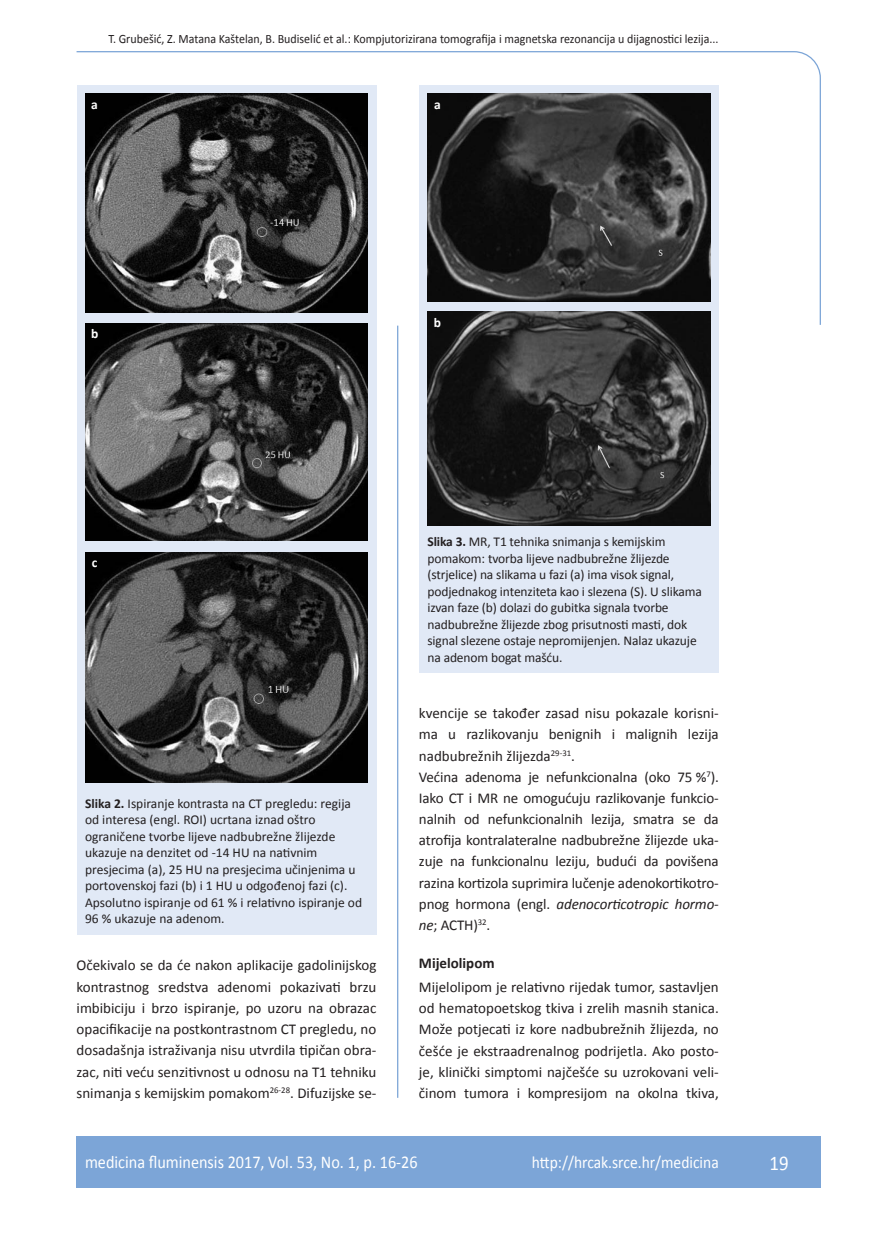
<style>
.page{position:relative;width:872px;height:1234px;background:#fff}
.page>*{position:absolute;margin:0;border:0;box-sizing:border-box;transform-origin:0 0}
.t1{font:21px "Calibri";color:#fff;scale:.9 1}
.t2{font:18px "Calibri";color:#fff;scale:.9 1}
.t3{font:17.25px "Calibri";color:#fff;scale:.9 1}
.t4{font:15px/21.1px "Calibri";letter-spacing:-.01em;color:#231f20;text-align:justify}
.t5{font:700 15px "Calibri";color:#231f20}
.t6{font:13.5px/16.5px "Calibri";letter-spacing:-.01em;color:#231f20}
.t7{font:700 13.5px "Calibri";color:#fff}
.t8{font:12.75px "Calibri";color:#231f20;scale:.94 1}
.s1{font-weight:700}
.s2{font-style:italic}
</style>
<div class="page">
<svg style="left:76px;top:51px;width:745px;height:275px"></svg>
<hr style="left:397px;top:325px;width:1px;height:772px;background:#7ca5d7">
<div style="left:77px;top:1135px;width:744px;height:51px;background:#7ca5d7"></div>
<div style="left:77px;top:85px;width:299px;height:849px;background:#e1e9f6"></div>
<img style="left:85px;top:94px;width:283px;height:219px">
<img style="left:85px;top:323px;width:283px;height:217px">
<img style="left:85px;top:552px;width:283px;height:230px">
<div style="left:419px;top:85px;width:300px;height:588px;background:#e1e9f6"></div>
<img style="left:427px;top:94px;width:283px;height:207px">
<img style="left:427px;top:311px;width:283px;height:214px">
<p class="t8" style="left:108px;top:30px;width:650px">T. Grubešić, Z. Matana Kaštelan, B. Budiselić et al.: Kompjutorizirana tomografija i magnetska rezonancija u dijagnostici lezija...</p>
<p class="t7" style="left:91px;top:96px;width:8px">a</p>
<p class="t7" style="left:434px;top:96px;width:8px">a</p>
<p class="t7" style="left:91px;top:325px;width:9px">b</p>
<p class="t7" style="left:92px;top:554px;width:7px">c</p>
<p class="t7" style="left:434px;top:313px;width:9px">b</p>
<p class="t6" style="left:427px;top:532px;width:276px"><span class="s1">Slika 3.</span> MR, T1 tehnika snimanja s kemijskim pomakom: tvorba lijeve nadbubrežne žlijezde (strjelice) na slikama u fazi (a) ima visok signal, podjednakog intenziteta kao i slezena (S). U slikama izvan faze (b) dolazi do gubitka signala tvorbe nadbubrežne žlijezde zbog prisutnosti masti, dok signal slezene ostaje nepromijenjen. Nalaz ukazuje na adenom bogat mašću.</p>
<p class="t6" style="left:85px;top:794px;width:278px"><span class="s1">Slika 2.</span> Ispiranje kontrasta na CT pregledu: regija od interesa (engl. ROI) ucrtana iznad oštro ograničene tvorbe lijeve nadbubrežne žlijezde ukazuje na denzitet od -14 HU na nativnim presjecima (a), 25 HU na presjecima učinjenima u portovenskoj fazi (b) i 1 HU u odgođenoj fazi (c).<br>Apsolutno ispiranje od 61 % i relativno ispiranje od 96 % ukazuje na adenom.</p>
<p class="t4" style="left:77px;top:953px;width:301px">Očekivalo se da će nakon aplikacije gadolinijskog kontrastnog sredstva adenomi pokazivati brzu imbibiciju i brzo ispiranje, po uzoru na obrazac opacifikacije na postkontrastnom CT pregledu, no dosadašnja istraživanja nisu utvrdila tipičan obra&shy;zac, niti veću senzitivnost u odnosu na T1 tehniku snimanja s kemijskim pomakom<sup>26-28</sup>. Difuzijske se-</p>
<p class="t4" style="left:419px;top:702px;width:301px;text-align:left">kvencije se također zasad nisu pokazale korisni&shy;ma u razlikovanju benignih i malignih lezija nadbubrežnih žlijezda<sup>29-31</sup>.<br>Većina adenoma je nefunkcionalna (oko 75 %<sup>7</sup>).<br>Iako CT i MR ne omogućuju razlikovanje funkcio&shy;nalnih od nefunkcionalnih lezija, smatra se da atrofija kontralateralne nadbubrežne žlijezde uka&shy;zuje na funkcionalnu leziju, budući da povišena razina kortizola suprimira lučenje adenokortikotro&shy;pnog hormona (engl. <span class="s2">adenocorticotropic hormo&shy;ne</span>; ACTH)<sup>32</sup>.</p>
<p class="t5" style="left:419px;top:953px;width:77px">Mijelolipom</p>
<p class="t4" style="left:419px;top:975px;width:301px">Mijelolipom je relativno rijedak tumor, sastavljen od hematopoetskog tkiva i zrelih masnih stanica.<br>Može potjecati iz kore nadbubrežnih žlijezda, no češće je ekstraadrenalnog podrijetla. Ako posto&shy;je, klinički simptomi najčešće su uzrokovani veli&shy;činom tumora i kompresijom na okolna tkiva,</p>
<p class="t2" style="left:85px;top:1150px;width:371px">medicina fluminensis 2017, Vol. 53, No. 1, p. 16-26</p>
<p class="t3" style="left:532px;top:1151px;width:209px">http://hrcak.srce.hr/medicina</p>
<h1 class="t1" style="left:769px;top:1149px;width:23px">19</h1>
</div>
